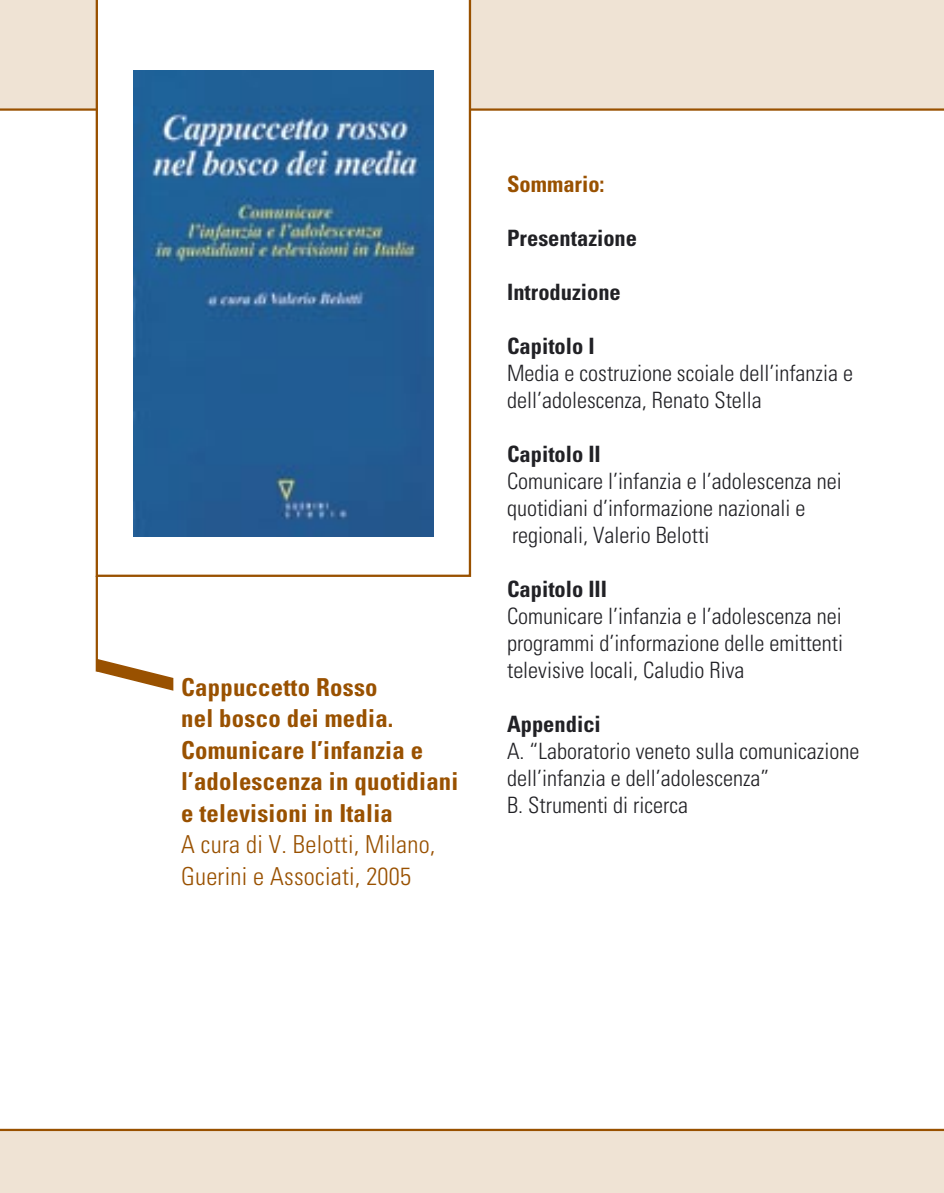
<style>
.page{position:relative;width:944px;height:1193px;background:#efe3d4}
.page>*{position:absolute;margin:0;border:0;box-sizing:border-box;transform-origin:0 0}
.t1{font:700 condensed 24.75px/31.5px "Univers";letter-spacing:.01em;color:#995100}
.t2{font:300 condensed 24.75px/31.5px "Univers";letter-spacing:.01em;color:#995100}
.t3{font:300 condensed 22.5px/27px "Univers";color:#212125}
.t4{font:700 condensed 22.5px "Univers";color:#212125}
.t5{font:700 condensed 22.5px "Univers";color:#995100}
</style>
<div class="page">
<div style="left:0;top:108px;width:944px;height:1023px;background:#fff"></div>
<svg style="left:96px;top:0;width:375px;height:577px;background:#7498b7"></svg>
<svg style="left:97px;top:659px;width:76px;height:32px;background:#d6ba9a"></svg>
<hr style="left:96px;top:576px;width:2px;height:95px;background:#995100">
<p class="t1" style="left:181px;top:671px;width:198px">Cappuccetto Rosso</p>
<p class="t1" style="left:181px;top:702px;width:279px">nel bosco dei media.<br>Comunicare l’infanzia e l’adolescenza in quotidiani e televisioni in Italia</p>
<p class="t2" style="left:181px;top:829px;width:256px">A cura di V. Belotti, Milano,<br>Guerini e Associati, 2005</p>
<p class="t5" style="left:507px;top:170px;width:99px">Sommario:</p>
<p class="t4" style="left:507px;top:224px;width:132px">Presentazione</p>
<p class="t4" style="left:507px;top:278px;width:115px">Introduzione</p>
<p class="t4" style="left:507px;top:332px;width:89px">Capitolo I</p>
<p class="t3" style="left:507px;top:359px;width:348px">Media e costruzione scoiale dell’infanzia e dell’adolescenza, Renato Stella</p>
<p class="t4" style="left:507px;top:440px;width:95px">Capitolo II</p>
<p class="t3" style="left:507px;top:467px;width:336px">Comunicare l’infanzia e l’adolescenza nei quotidiani d’informazione nazionali e</p>
<p class="t3" style="left:512px;top:521px;width:199px">regionali, Valerio Belotti</p>
<p class="t4" style="left:507px;top:575px;width:102px">Capitolo III</p>
<p class="t3" style="left:507px;top:602px;width:338px;text-align:justify">Comunicare l’infanzia e l’adolescenza nei programmi d’informazione delle emittenti televisive locali, Caludio Riva</p>
<p class="t4" style="left:507px;top:710px;width:95px">Appendici</p>
<p class="t3" style="left:507px;top:737px;width:354px">A. “Laboratorio veneto sulla comunicazione dell’infanzia e dell’adolescenza”</p>
<p class="t3" style="left:507px;top:791px;width:183px">B. Strumenti di ricerca</p>
</div>
